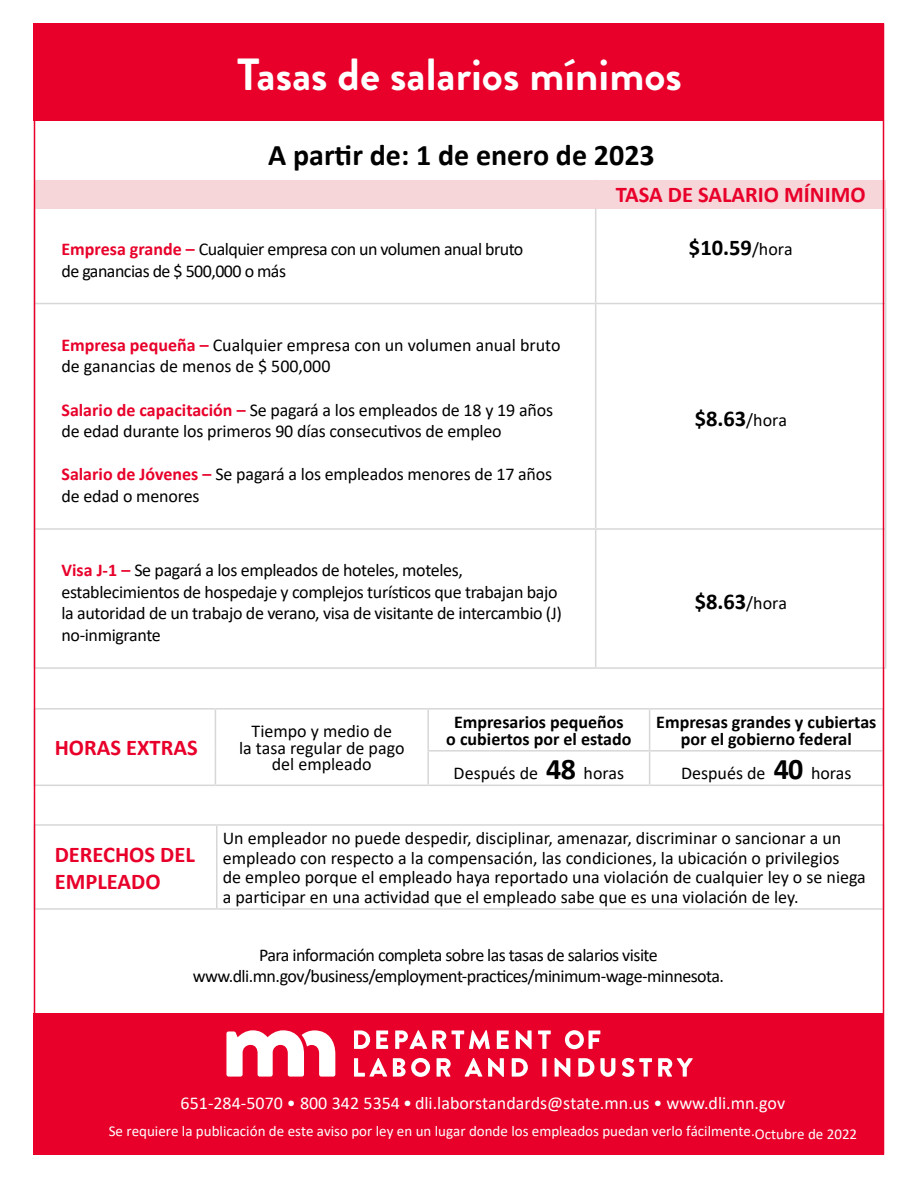
<style>
.page{position:relative;width:918px;height:1188px;background:#fff}
.page>*{position:absolute;margin:0;border:0;box-sizing:border-box;transform-origin:0 0}
.t1{font:700 45px "Brandon Grotesque";color:#fff}
.t2{font:700 30px "Calibri";color:#000}
.t3{font:700 22.5px/27px "Calibri";color:#e8002a}
.t4{font:700 22.5px "Calibri";color:#000}
.t5{font:18px/21.6px "Calibri";letter-spacing:-.01em;color:#000}
.t6{font:18px/21.6px "Calibri";letter-spacing:-.03em;color:#000;text-align:center}
.t7{font:700 18px/16.5px "Calibri";color:#000;text-align:center}
.t8{font:18px "Calibri";color:#fff}
.t9{font:15px "Calibri";color:#fff}
.s1{font-weight:700;color:#e8002a}
.s2{font-weight:400;font-size:18px}
.s3{font-weight:700;font-size:30px}
</style>
<div class="page">
<div style="left:34px;top:1013px;width:850px;height:141px;background:#e8002a"></div>
<div style="left:34px;top:180px;width:562px;height:28px;background:#f6d6d8"></div>
<div style="left:596px;top:180px;width:290px;height:28px;background:#f6d6d8"></div>
<hr style="left:885px;top:208px;width:1px;height:95px;background:#d6d7d6">
<hr style="left:885px;top:304px;width:1px;height:224px;background:#d6d7d6">
<hr style="left:885px;top:530px;width:1px;height:137px;background:#d6d7d6">
<hr style="left:595px;top:208px;width:1px;height:95px;background:#d6d7d6">
<hr style="left:34px;top:303px;width:562px;height:1px;background:#d6d7d6">
<hr style="left:34px;top:528px;width:562px;height:2px;background:#d6d7d6">
<hr style="left:34px;top:667px;width:562px;height:2px;background:#d6d7d6">
<hr style="left:595px;top:304px;width:1px;height:224px;background:#d6d7d6">
<hr style="left:595px;top:530px;width:1px;height:137px;background:#d6d7d6">
<hr style="left:596px;top:303px;width:290px;height:1px;background:#d6d7d6">
<hr style="left:596px;top:528px;width:290px;height:2px;background:#d6d7d6">
<hr style="left:596px;top:667px;width:290px;height:2px;background:#d6d7d6">
<div style="left:34px;top:23px;width:850px;height:98px;background:#e8002a"></div>
<hr style="left:34px;top:708px;width:181px;height:2px;background:#d6d7d6">
<hr style="left:34px;top:785px;width:181px;height:1px;background:#d6d7d6">
<hr style="left:215px;top:710px;width:1px;height:41px;background:#d6d7d6">
<hr style="left:215px;top:751px;width:1px;height:34px;background:#d6d7d6">
<hr style="left:215px;top:708px;width:213px;height:2px;background:#d6d7d6">
<hr style="left:215px;top:785px;width:213px;height:1px;background:#d6d7d6">
<hr style="left:427px;top:710px;width:2px;height:40px;background:#d6d7d6">
<hr style="left:427px;top:752px;width:2px;height:33px;background:#d6d7d6">
<hr style="left:428px;top:708px;width:222px;height:2px;background:#d6d7d6">
<hr style="left:650px;top:708px;width:234px;height:2px;background:#d6d7d6">
<hr style="left:649px;top:710px;width:1px;height:40px;background:#d6d7d6">
<hr style="left:649px;top:752px;width:1px;height:33px;background:#d6d7d6">
<hr style="left:427px;top:750px;width:223px;height:2px;background:#d6d7d6">
<hr style="left:650px;top:750px;width:234px;height:2px;background:#d6d7d6">
<hr style="left:428px;top:785px;width:222px;height:1px;background:#d6d7d6">
<hr style="left:650px;top:785px;width:234px;height:1px;background:#d6d7d6">
<hr style="left:34px;top:824px;width:183px;height:2px;background:#d6d7d6">
<hr style="left:34px;top:908px;width:183px;height:2px;background:#d6d7d6">
<hr style="left:216px;top:826px;width:2px;height:82px;background:#d6d7d6">
<hr style="left:217px;top:824px;width:667px;height:2px;background:#d6d7d6">
<hr style="left:217px;top:908px;width:667px;height:2px;background:#d6d7d6">
<svg style="left:226px;top:1030px;width:109px;height:47px"></svg>
<svg style="left:354px;top:1031px;width:16px;height:18px"></svg>
<svg style="left:376px;top:1031px;width:12px;height:18px"></svg>
<svg style="left:395px;top:1030px;width:51px;height:19px"></svg>
<svg style="left:452px;top:1030px;width:38px;height:19px"></svg>
<svg style="left:497px;top:1031px;width:12px;height:18px"></svg>
<svg style="left:516px;top:1030px;width:16px;height:19px"></svg>
<svg style="left:538px;top:1031px;width:13px;height:18px"></svg>
<svg style="left:565px;top:1030px;width:35px;height:19px"></svg>
<svg style="left:354px;top:1058px;width:33px;height:19px"></svg>
<svg style="left:393px;top:1058px;width:37px;height:19px"></svg>
<svg style="left:437px;top:1058px;width:14px;height:19px"></svg>
<svg style="left:465px;top:1058px;width:39px;height:19px"></svg>
<svg style="left:512px;top:1058px;width:16px;height:19px"></svg>
<svg style="left:542px;top:1058px;width:4px;height:19px"></svg>
<svg style="left:555px;top:1058px;width:15px;height:19px"></svg>
<svg style="left:578px;top:1058px;width:16px;height:19px"></svg>
<svg style="left:600px;top:1058px;width:15px;height:19px"></svg>
<svg style="left:622px;top:1058px;width:30px;height:19px"></svg>
<svg style="left:658px;top:1058px;width:35px;height:19px"></svg>
<p class="t1" style="left:237px;top:43px;width:446px">Tasas de salarios mínimos</p>
<p class="t2" style="left:268px;top:134px;width:388px">A partir de: 1 de enero de 2023</p>
<p class="t3" style="left:616px;top:181px;width:251px">TASA DE SALARIO MÍNIMO</p>
<p class="t6" style="left:62px;top:238px;width:463px"><span class="s1">Empresa grande –</span> Cualquier empresa con un volumen anual bruto</p>
<p class="t4" style="left:689px;top:232px;width:105px">$10.59<span class="s2">/hora</span></p>
<p class="t6" style="left:61px;top:259px;width:226px">de ganancias de $ 500,000 o más</p>
<p class="t5" style="left:61px;top:334px;width:501px"><span class="s1">Empresa pequeña –</span> Cualquier empresa con un volumen anual bruto de ganancias de menos de $ 500,000</p>
<p class="t5" style="left:61px;top:398px;width:493px"><span class="s1">Salario de capacitación –</span> Se pagará a los empleados de 18 y 19 años de edad durante los primeros 90 días consecutivos de empleo</p>
<p class="t5" style="left:61px;top:463px;width:492px"><span class="s1">Salario de Jóvenes –</span> Se pagará a los empleados menores de 17 años de edad o menores</p>
<p class="t5" style="left:62px;top:559px;width:502px"><span class="s1">Visa J-1 –</span> Se pagará a los empleados de hoteles, moteles, establecimientos de hospedaje y complejos turísticos que trabajan bajo la autoridad de un trabajo de verano, visa de visitante de intercambio (J) no-inmigrante</p>
<p class="t4" style="left:695px;top:403px;width:94px">$8.63<span class="s2">/hora</span></p>
<p class="t4" style="left:695px;top:585px;width:94px">$8.63<span class="s2">/hora</span></p>
<p class="t3" style="left:55px;top:734px;width:144px">HORAS EXTRAS</p>
<p class="t3" style="left:55px;top:841px;width:142px">DERECHOS DEL<br>EMPLEADO</p>
<p class="t5" style="left:239px;top:723px;width:167px;line-height:16.5px;text-align:center">Tiempo y medio de<br>la tasa regular de pago del empleado</p>
<p class="t7" style="left:446px;top:714px;width:187px">Empresarios pequeños<br>o cubiertos por el estado</p>
<p class="t7" style="left:656px;top:714px;width:222px">Empresas grandes y cubiertas por el gobierno federal</p>
<p class="t5" style="left:454px;top:762px;width:172px">Después de <span class="s3">48</span> horas</p>
<p class="t5" style="left:681px;top:762px;width:172px">Después de <span class="s3">40</span> horas</p>
<p class="t5" style="left:223px;top:828px;width:645px;line-height:19.5px">Un empleador no puede despedir, disciplinar, amenazar, discriminar o sancionar a un empleado con respecto a la compensación, las condiciones, la ubicación o privilegios<br>de empleo porque el empleado haya reportado una violación de cualquier ley o se niega a participar en una actividad que el empleado sabe que es una violación de ley.</p>
<p class="t6" style="left:193px;top:943px;width:533px">Para información completa sobre las tasas de salarios visite www.dli.mn.gov/business/employment-practices/minimum-wage-minnesota.</p>
<p class="t8" style="left:181px;top:1090px;width:606px">651-284-5070 • 800 342 5354 • dli.laborstandards@state.mn.us • www.dli.mn.gov</p>
<p class="t9" style="left:109px;top:1121px;width:750px">Se requiere la publicación de este aviso por ley en un lugar donde los empleados puedan verlo fácilmente.Octubre de 2022</p>
</div>
